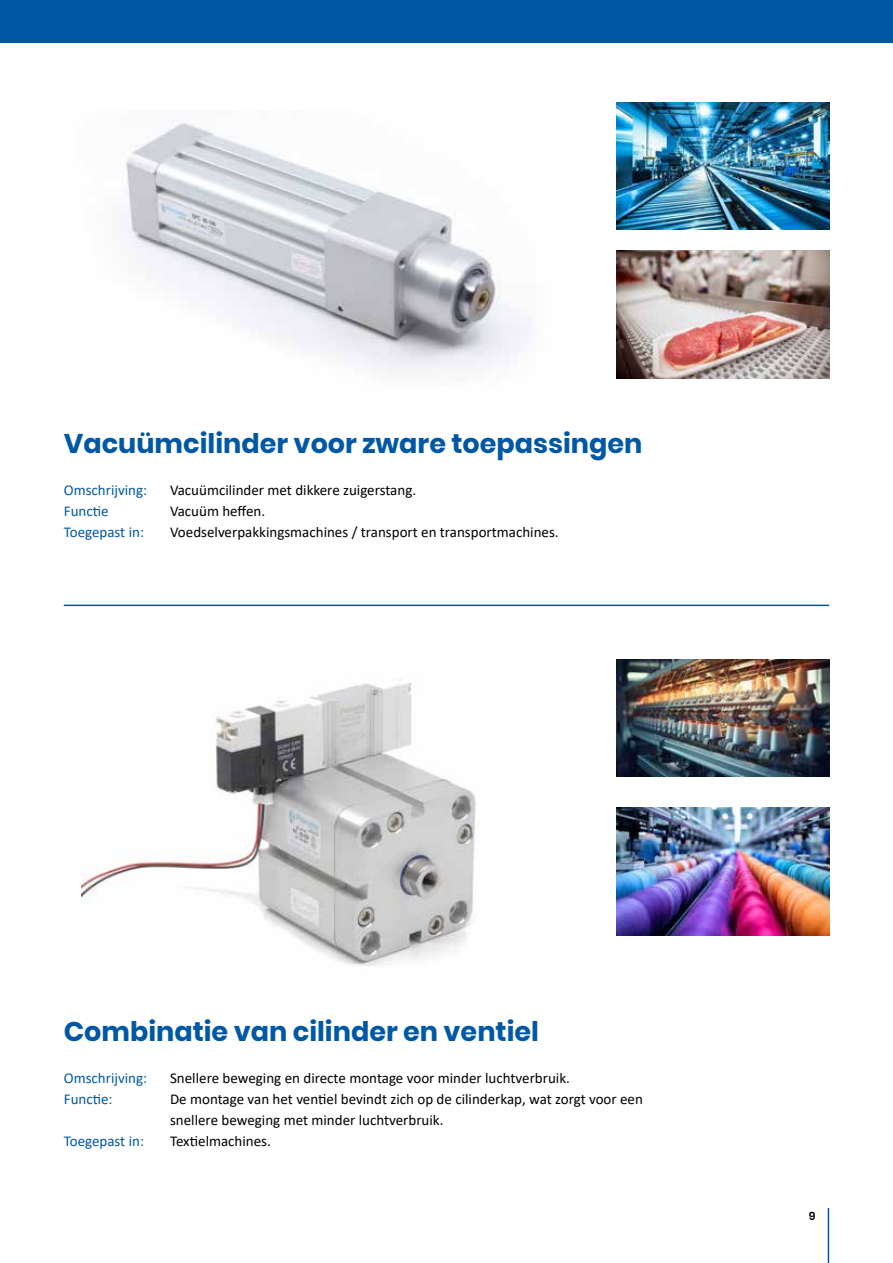
<style>
.page{position:relative;width:893px;height:1263px;background:#fff}
.page>*{position:absolute;margin:0;border:0;box-sizing:border-box;transform-origin:0 0}
.t1{font:700 27px "Poppins";color:#0058a5}
.t2{font:15px/21px "Calibri";color:#000}
.t3{font:15px "Calibri";color:#0058a5}
.t4{font:600 11.25px "Poppins";color:#000}
</style>
<div class="page">
<img style="left:120px;top:120px;width:410px;height:252px">
<img style="left:82px;top:679px;width:394px;height:287px">
<hr style="left:828px;top:1208px;width:1px;height:55px;background:#0058a5">
<div style="left:0;top:0;width:893px;height:43px;background:#0058a5"></div>
<img style="left:617px;top:251px;width:212px;height:127px">
<img style="left:617px;top:102px;width:212px;height:128px">
<img style="left:617px;top:808px;width:212px;height:127px">
<img style="left:617px;top:659px;width:212px;height:117px">
<hr style="left:64px;top:605px;width:765px;height:1px;background:#0058a5">
<h1 class="t1" style="left:64px;top:428px;width:580px">Vacuümcilinder voor zware toepassingen</h1>
<p class="t3" style="left:64px;top:480px;width:85px">Omschrijving:</p>
<p class="t2" style="left:170px;top:479px;width:248px">Vacuümcilinder met dikkere zuigerstang.</p>
<p class="t3" style="left:64px;top:501px;width:46px">Functie</p>
<p class="t2" style="left:170px;top:500px;width:97px">Vacuüm heffen.</p>
<p class="t3" style="left:64px;top:522px;width:82px">Toegepast in:</p>
<p class="t2" style="left:170px;top:521px;width:390px">Voedselverpakkingsmachines / transport en transportmachines.</p>
<h1 class="t1" style="left:64px;top:1016px;width:477px">Combinatie van cilinder en ventiel</h1>
<p class="t3" style="left:64px;top:1068px;width:85px">Omschrijving:</p>
<p class="t2" style="left:170px;top:1067px;width:401px">Snellere beweging en directe montage voor minder luchtverbruik.</p>
<p class="t3" style="left:64px;top:1089px;width:50px">Functie:</p>
<p class="t2" style="left:170px;top:1088px;width:474px">De montage van het ventiel bevindt zich op de cilinderkap, wat zorgt voor een snellere beweging met minder luchtverbruik.</p>
<p class="t3" style="left:64px;top:1131px;width:82px">Toegepast in:</p>
<p class="t2" style="left:170px;top:1130px;width:102px">Textielmachines.</p>
<p class="t4" style="left:809px;top:1209px;width:8px">9</p>
</div>
